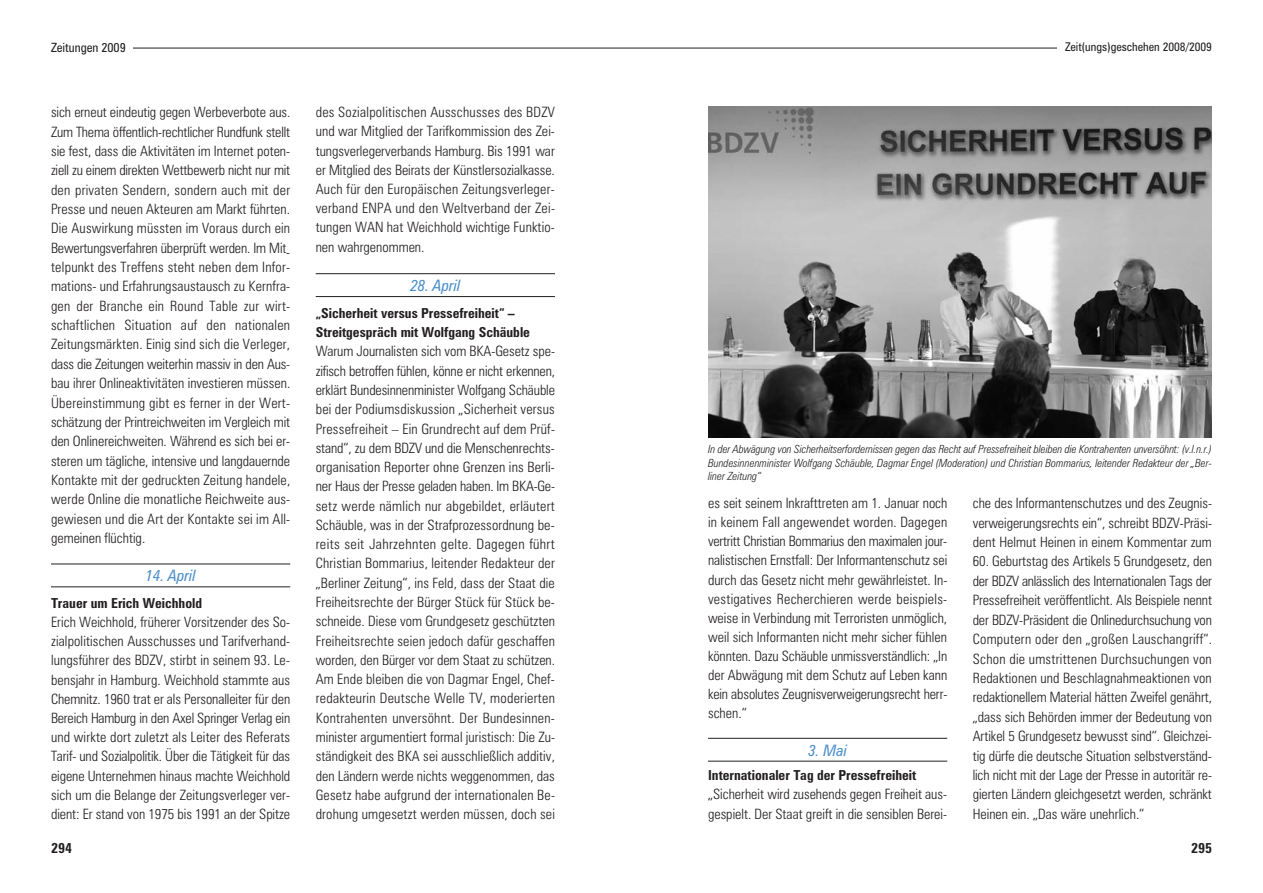
<style>
.page{position:relative;width:1263px;height:893px;background:#fff}
.page>*{position:absolute;margin:0;border:0;box-sizing:border-box;transform-origin:0 0}
.t1{font:italic 15.75px "Zurich Cn BT";color:#4d90cd}
.t2{font:14.25px/19.2px "Zurich Lt Cn BT";color:#231f20;text-align:justify}
.t3{font:700 14.25px "Zurich Cn BT";color:#231f20}
.t4{font:700 13.8px/19.2px "Zurich Cn BT";color:#231f20}
.t5{font:12.75px "Zurich Cn BT";color:#231f20}
.t6{font:12px "Zurich Cn BT";color:#231f20}
.t7{font:italic 11.25px/13.5px "Zurich Lt Cn";color:#231f20;text-align:justify}
</style>
<div class="page">
<hr style="left:78px;top:48px;width:1104px;height:1px;background:#231f20">
<div style="left:1058px;top:33px;width:158px;height:26px;background:#fff"></div>
<hr style="left:708px;top:738px;width:239px;height:1px;background:#231f20">
<hr style="left:708px;top:761px;width:239px;height:1px;background:#231f20">
<div style="left:43px;top:33px;width:90px;height:26px;background:#fff"></div>
<hr style="left:51px;top:564px;width:239px;height:1px;background:#231f20">
<hr style="left:51px;top:586px;width:239px;height:1px;background:#231f20">
<hr style="left:316px;top:273px;width:239px;height:1px;background:#231f20">
<hr style="left:316px;top:296px;width:239px;height:1px;background:#231f20">
<img style="left:708px;top:106px;width:504px;height:331px">
<p class="t5" style="left:51px;top:43px;width:76px">Zeitungen 2009</p>
<p class="t6" style="left:1065px;top:43px;width:148px">Zeit(ungs)geschehen 2008/2009</p>
<p class="t2" style="left:51px;top:104px;width:241px">sich erneut eindeutig gegen Werbeverbote aus.<br>Zum Thema öffentlich-rechtlicher Rundfunk stellt sie fest, dass die Aktivitäten im Internet poten&shy;ziell zu einem direkten Wettbewerb nicht nur mit den privaten Sendern, sondern auch mit der Presse und neuen Akteuren am Markt führten.<br>Die Auswirkung müssten im Voraus durch ein Bewertungsverfahren überprüft werden. Im Mit&shy;telpunkt des Treffens steht neben dem Infor&shy;mations- und Erfahrungsaustausch zu Kernfra&shy;gen der Branche ein Round Table zur wirt&shy;schaftlichen Situation auf den nationalen Zeitungsmärkten. Einig sind sich die Verleger, dass die Zeitungen weiterhin massiv in den Aus&shy;bau ihrer Onlineaktivitäten investieren müssen.<br>Übereinstimmung gibt es ferner in der Wert&shy;schätzung der Printreichweiten im Vergleich mit den Onlinereichweiten. Während es sich bei er&shy;steren um tägliche, intensive und langdauernde Kontakte mit der gedruckten Zeitung handele, werde Online die monatliche Reichweite aus&shy;gewiesen und die Art der Kontakte sei im All&shy;gemeinen flüchtig.</p>
<p class="t1" style="left:146px;top:570px;width:52px">14. April</p>
<p class="t4" style="left:51px;top:595px;width:153px">Trauer um Erich Weichhold</p>
<p class="t2" style="left:51px;top:614px;width:241px">Erich Weichhold, früherer Vorsitzender des So&shy;zialpolitischen Ausschusses und Tarifverhand&shy;lungsführer des BDZV, stirbt in seinem 93. Le&shy;bensjahr in Hamburg. Weichhold stammte aus Chemnitz. 1960 trat er als Personalleiter für den Bereich Hamburg in den Axel Springer Verlag ein und wirkte dort zuletzt als Leiter des Referats Tarif- und Sozialpolitik. Über die Tätigkeit für das eigene Unternehmen hinaus machte Weichhold sich um die Belange der Zeitungsverleger ver&shy;dient: Er stand von 1975 bis 1991 an der Spitze</p>
<p class="t2" style="left:316px;top:104px;width:241px">des Sozialpolitischen Ausschusses des BDZV und war Mitglied der Tarifkommission des Zei&shy;tungsverlegerverbands Hamburg. Bis 1991 war er Mitglied des Beirats der Künstlersozialkasse.<br>Auch für den Europäischen Zeitungsverleger&shy;verband ENPA und den Weltverband der Zei&shy;tungen WAN hat Weichhold wichtige Funktio&shy;nen wahrgenommen.</p>
<p class="t1" style="left:410px;top:280px;width:52px">28. April</p>
<p class="t4" style="left:316px;top:305px;width:216px">„Sicherheit versus Pressefreiheit“ –<br>Streitgespräch mit Wolfgang Schäuble</p>
<p class="t2" style="left:316px;top:343px;width:241px">Warum Journalisten sich vom BKA-Gesetz spe&shy;zifisch betroffen fühlen, könne er nicht erkennen, erklärt Bundesinnenminister Wolfgang Schäuble bei der Podiumsdiskussion „Sicherheit versus Pressefreiheit – Ein Grundrecht auf dem Prüf&shy;stand“, zu dem BDZV und die Menschenrechts - organisation Reporter ohne Grenzen ins Berli&shy;ner Haus der Presse geladen haben. Im BKA-Ge&shy;setz werde nämlich nur abgebildet, erläutert Schäuble, was in der Strafprozessordnung be&shy;reits seit Jahrzehnten gelte. Dagegen führt Christian Bommarius, leitender Redakteur der „Berliner Zeitung“, ins Feld, dass der Staat die Freiheitsrechte der Bürger Stück für Stück be&shy;schneide. Diese vom Grundgesetz geschützten Freiheitsrechte seien jedoch dafür geschaffen worden, den Bürger vor dem Staat zu schützen.<br>Am Ende bleiben die von Dagmar Engel, Chef&shy;redakteurin Deutsche Welle TV, moderierten Kontrahenten unversöhnt. Der Bundesinnen - minister argumentiert formal juristisch: Die Zu&shy;ständigkeit des BKA sei ausschließlich additiv, den Ländern werde nichts weggenommen, das Gesetz habe aufgrund der internationalen Be&shy;drohung umgesetzt werden müssen, doch sei</p>
<p class="t7" style="left:708px;top:443px;width:505px">In der Abwägung von Sicherheitserfordernissen gegen das Recht auf Pressefreiheit bleiben die Kontrahenten unversöhnt: (v.l.n.r.)<br>Bundesinnenminister Wolfgang Schäuble, Dagmar Engel (Moderation) und Christian Bommarius, leitender Redakteur der „Ber&shy;liner Zeitung“</p>
<p class="t2" style="left:708px;top:495px;width:241px">es seit seinem Inkrafttreten am 1. Januar noch in keinem Fall angewendet worden. Dagegen vertritt Christian Bommarius den maximalen jour&shy;nalistischen Ernstfall: Der Informantenschutz sei durch das Gesetz nicht mehr gewährleistet. In&shy;vestigatives Recherchieren werde beispiels&shy;weise in Verbindung mit Terroristen unmöglich, weil sich Informanten nicht mehr sicher fühlen könnten. Dazu Schäuble unmissverständlich: „In der Abwägung mit dem Schutz auf Leben kann kein absolutes Zeugnisverweigerungsrecht herr&shy;schen.“</p>
<p class="t1" style="left:808px;top:744px;width:40px">3. Mai</p>
<p class="t4" style="left:708px;top:767px;width:210px">Internationaler Tag der Pressefreiheit</p>
<p class="t2" style="left:708px;top:786px;width:241px">„Sicherheit wird zusehends gegen Freiheit aus&shy;gespielt. Der Staat greift in die sensiblen Berei-</p>
<p class="t2" style="left:973px;top:495px;width:241px">che des Informantenschutzes und des Zeugnis&shy;verweigerungsrechts ein“, schreibt BDZV-Präsi&shy;dent Helmut Heinen in einem Kommentar zum</p>
<p class="t2" style="left:973px;top:553px;width:241px">60. Geburtstag des Artikels 5 Grundgesetz, den der BDZV anlässlich des Internationalen Tags der Pressefreiheit veröffentlicht. Als Beispiele nennt der BDZV-Präsident die Onlinedurchsuchung von Computern oder den „großen Lauschangriff“.<br>Schon die umstrittenen Durchsuchungen von Redaktionen und Beschlagnahmeaktionen von redaktionellem Material hätten Zweifel genährt, „dass sich Behörden immer der Bedeutung von Artikel 5 Grundgesetz bewusst sind“. Gleichzei&shy;tig dürfe die deutsche Situation selbstverständ&shy;lich nicht mit der Lage der Presse in autoritär re&shy;gierten Ländern gleichgesetzt werden, schränkt Heinen ein. „Das wäre unehrlich.“</p>
<p class="t3" style="left:51px;top:842px;width:23px">294</p>
<p class="t3" style="left:1191px;top:842px;width:23px">295</p>
</div>
